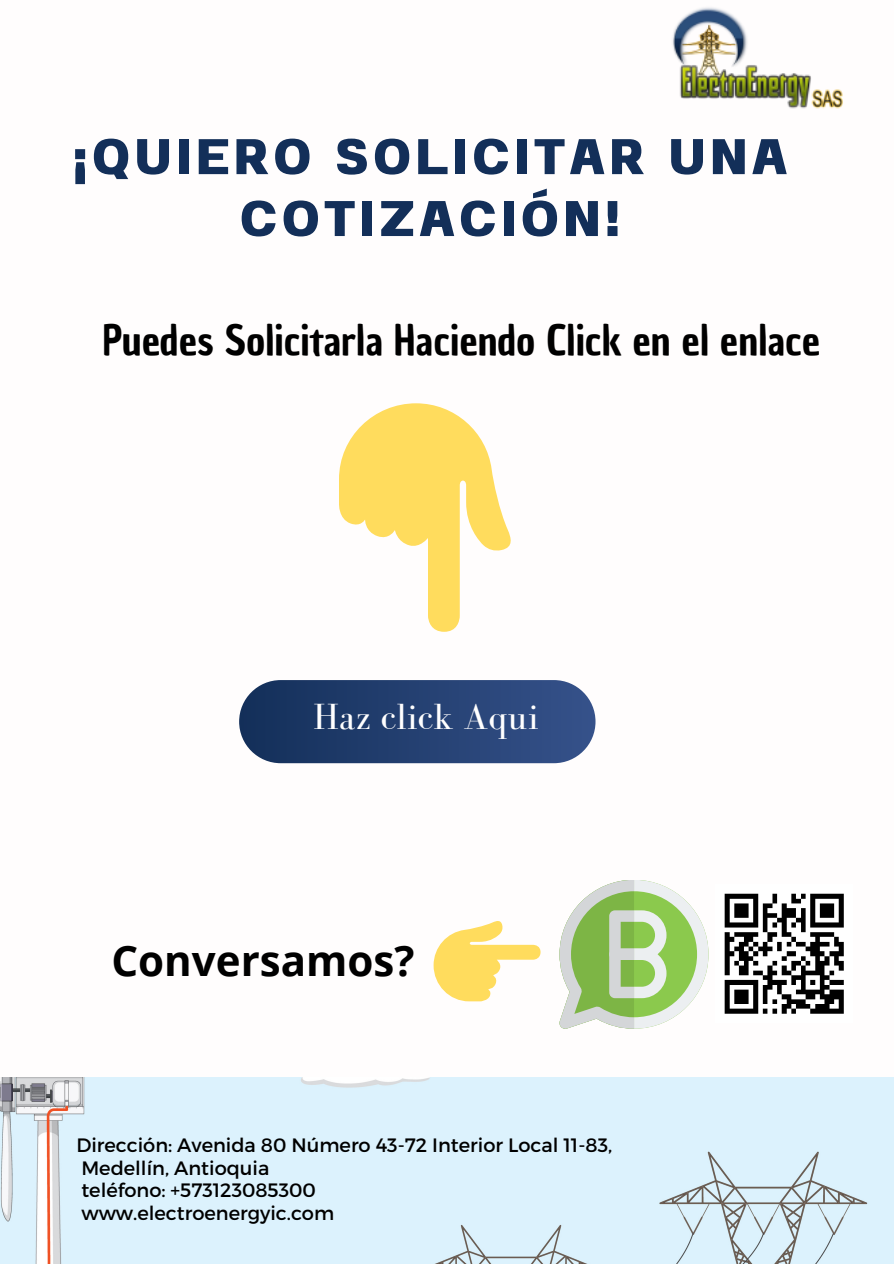
<style>
.page{position:relative;width:894px;height:1264px;background:#fff}
.page>*{position:absolute;margin:0;border:0;box-sizing:border-box;transform-origin:0 0}
.t1{font:700 55.5px/61.8px "Emmali";letter-spacing:.08em;color:#132f59;text-align:center}
.t2{font:700 42px "Open Sans";color:#000}
.t3{font:40.8px "Chau Philomene One";color:#000}
.t4{font:37.5px "Bodoni FLF";color:#fff}
.t5{font:19.35px "Montserrat";color:#000}
</style>
<div class="page">
<img style="left:672px;top:7px;width:171px;height:102px">
<svg style="left:339px;top:403px;width:172px;height:228px"></svg>
<div style="left:239px;top:680px;width:356px;height:83px;background:linear-gradient(to right,#142f59,#35518a);border-radius:42px"></div>
<img style="left:0;top:1077px;width:893px;height:186px">
<svg style="left:433px;top:921px;width:107px;height:80px"></svg>
<svg style="left:559px;top:880px;width:149px;height:149px"></svg>
<img style="left:724px;top:893px;width:120px;height:121px">
<p class="t1" style="left:73px;top:124px;width:716px">¡QUIERO SOLICITAR UNA<br>COTIZACIÓN!</p>
<p class="t3" style="left:102px;top:312px;width:719px">Puedes Solicitarla Haciendo Click en el enlace</p>
<p class="t4" style="left:313px;top:696px;width:227px">Haz click Aqui</p>
<p class="t2" style="left:111px;top:931px;width:304px">Conversamos?</p>
<h3 class="t5" style="left:76px;top:1132px;width:537px">Dirección: Avenida 80 Número 43-72 Interior Local 11-83,</h3>
<p class="t5" style="left:81px;top:1154px;width:189px">Medellín, Antioquia</p>
<p class="t5" style="left:81px;top:1177px;width:236px">teléfono: +573123085300</p>
<h4 class="t5" style="left:81px;top:1200px;width:254px">www.electroenergyic.com</h4>
</div>
